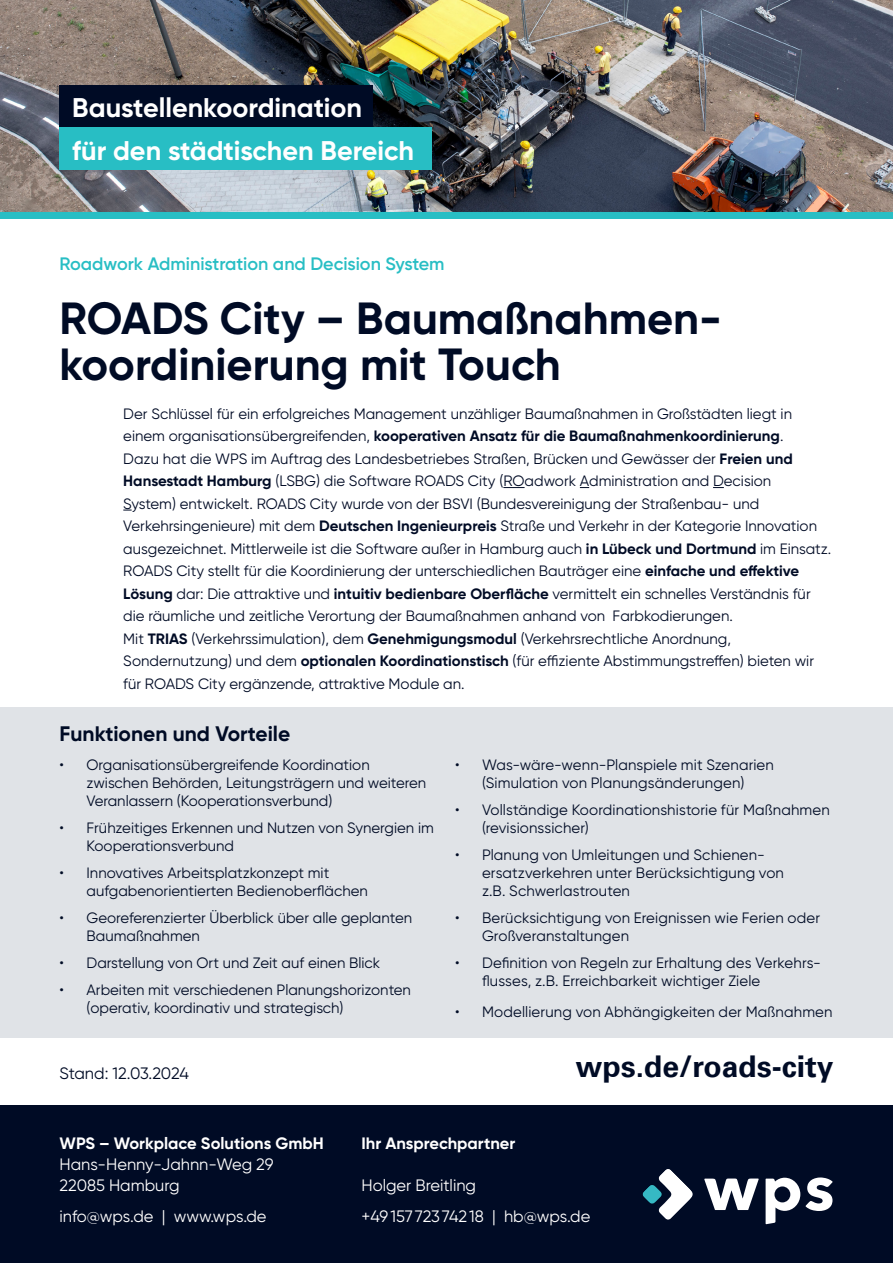
<style>
.page{position:relative;width:893px;height:1263px;background:#fff}
.page>*{position:absolute;margin:0;border:0;box-sizing:border-box;transform-origin:0 0}
.t1{font:700 45px/46.5px "Gilroy";color:#000b25}
.t2{font:700 30px "Univers LT";color:#000b25}
.t3{font:700 27px "Gilroy";color:#fff}
.t4{font:700 21px "Gilroy";color:#000b25}
.t5{font:600 18px "Gilroy";color:#28bec4}
.text{font:16.5px/21px "Gilroy";color:#fff}
.t6{font:700 16.5px "Gilroy";color:#fff}
.text-2{font:16.5px "Gilroy";letter-spacing:-.01em;color:#000b25}
.text-3{font:15px/22.5px "Gilroy";color:#000b25}
.s1{font-weight:700}
</style>
<div class="page">
<img style="left:0;top:0;width:893px;height:213px">
<div style="left:0;top:1106px;width:893px;height:157px;background:#000b25"></div>
<div style="left:0;top:707px;width:893px;height:330px;background:#e0e3e7"></div>
<svg style="left:503px;top:487px;width:22px;height:1px"></svg>
<div style="left:0;top:213px;width:893px;height:6px;background:#28bec4"></div>
<svg style="left:643px;top:1169px;width:50px;height:51px"></svg>
<svg style="left:806px;top:1177px;width:26px;height:34px"></svg>
<svg style="left:766px;top:1178px;width:34px;height:46px"></svg>
<svg style="left:704px;top:1178px;width:55px;height:32px"></svg>
<div style="left:60px;top:85px;width:313px;height:43px;background:#000b25"></div>
<div style="left:60px;top:128px;width:372px;height:42px;background:#28bec4"></div>
<p class="t3" style="left:72px;top:91px;width:291px">Baustellenkoordination</p>
<p class="t3" style="left:72px;top:133px;width:343px">für den städtischen Bereich</p>
<h2 class="t5" style="left:60px;top:252px;width:387px">Roadwork Administration and Decision System</h2>
<h2 class="t1" style="left:60px;top:294px;width:664px">ROADS City – Baumaßnahmen&shy;koordinierung mit Touch</h2>
<p class="text-3" style="left:123px;top:402px;width:709px">Der Schlüssel für ein erfolgreiches Management unzähliger Baumaßnahmen in Großstädten liegt in einem organisationsübergreifenden, <span class="s1">kooperativen Ansatz für die Baumaßnahmenkoordinierung</span>.<br>Dazu hat die WPS im Auftrag des Landesbetriebes Straßen, Brücken und Gewässer der <span class="s1">Freien und Hansestadt Hamburg</span> (LSBG) die Software ROADS City (ROadwork Administration and Decision<br>System) entwickelt. ROADS City wurde von der BSVI (Bundesvereinigung der Straßenbau- und Verkehrsingenieure) mit dem <span class="s1">Deutschen Ingenieurpreis</span> Straße und Verkehr in der Kategorie Innovation ausgezeichnet. Mittlerweile ist die Software außer in Hamburg auch <span class="s1">in Lübeck und Dortmund</span> im Einsatz.<br>ROADS City stellt für die Koordinierung der unterschiedlichen Bauträger eine <span class="s1">einfache und effektive Lösung</span> dar: Die attraktive und <span class="s1">intuitiv bedienbare Oberfläche</span> vermittelt ein schnelles Verständnis für die räumliche und zeitliche Verortung der Baumaßnahmen anhand von Farbkodierungen.<br>Mit <span class="s1">TRIAS</span> (Verkehrssimulation), dem <span class="s1">Genehmigungsmodul</span> (Verkehrsrechtliche Anordnung, Sondernutzung) und dem <span class="s1">optionalen Koordinationstisch</span> (für effiziente Abstimmungstreffen) bieten wir für ROADS City ergänzende, attraktive Module an.</p>
<h2 class="t4" style="left:60px;top:720px;width:232px">Funktionen und Vorteile</h2>
<p class="text-3" style="left:87px;top:755px;width:341px;line-height:18px;text-indent:-27px">• Organisationsübergreifende Koordination zwischen Behörden, Leitungsträgern und weiteren<br>Veranlassern (Kooperationsverbund)</p>
<p class="text-3" style="left:87px;top:818px;width:349px;line-height:18px;text-indent:-27px">• Frühzeitiges Erkennen und Nutzen von Synergien im<br>Kooperationsverbund</p>
<p class="text-3" style="left:87px;top:863px;width:283px;line-height:18px;text-indent:-27px">• Innovatives Arbeitsplatzkonzept mit aufgabenorientierten Bedienoberflächen</p>
<p class="text-3" style="left:87px;top:908px;width:327px;line-height:18px;text-indent:-27px">• Georeferenzierter Überblick über alle geplanten<br>Baumaßnahmen</p>
<p class="text-3" style="left:60px;top:951px;width:322px">• Darstellung von Ort und Zeit auf einen Blick</p>
<p class="text-3" style="left:87px;top:980px;width:326px;line-height:18px;text-indent:-27px">• Arbeiten mit verschiedenen Planungshorizonten (operativ, koordinativ und strategisch)</p>
<p class="text-2" style="left:60px;top:1063px;width:131px">Stand: 12.03.2024</p>
<p class="text-3" style="left:455px;top:755px;width:320px;line-height:18px;text-align:center">• Was-wäre-wenn-Planspiele mit Szenarien (Simulation von Planungsänderungen)</p>
<p class="text-3" style="left:482px;top:800px;width:349px;line-height:18px;text-indent:-27px">• Vollständige Koordinationshistorie für Maßnahmen (revisionssicher)</p>
<p class="text-3" style="left:482px;top:845px;width:303px;line-height:18px;text-indent:-27px">• Planung von Umleitungen und Schienen&shy;ersatzverkehren unter Berücksichtigung von z.B. Schwerlastrouten</p>
<p class="text-3" style="left:482px;top:908px;width:340px;line-height:18px;text-indent:-27px">• Berücksichtigung von Ereignissen wie Ferien oder<br>Großveranstaltungen</p>
<p class="text-3" style="left:482px;top:953px;width:340px;line-height:18px;text-indent:-27px">• Definition von Regeln zur Erhaltung des Verkehrs&shy;flusses, z.B. Erreichbarkeit wichtiger Ziele</p>
<p class="text-3" style="left:455px;top:1000px;width:379px">• Modellierung von Abhängigkeiten der Maßnahmen</p>
<h2 class="t2" style="left:576px;top:1049px;width:259px">wps.de/roads-city</h2>
<h4 class="t6" style="left:60px;top:1133px;width:266px">WPS – Workplace Solutions GmbH</h4>
<p class="text" style="left:60px;top:1153px;width:216px">Hans-Henny-Jahnn-Weg 29<br>22085 Hamburg</p>
<p class="text" style="left:60px;top:1205px;width:209px">info@wps.de | www.wps.de</p>
<h4 class="t6" style="left:361px;top:1133px;width:155px">Ihr Ansprechpartner</h4>
<p class="text" style="left:361px;top:1174px;width:116px">Holger Breitling</p>
<p class="text" style="left:361px;top:1205px;width:230px">+49157 72374218 | hb@wps.de</p>
</div>
